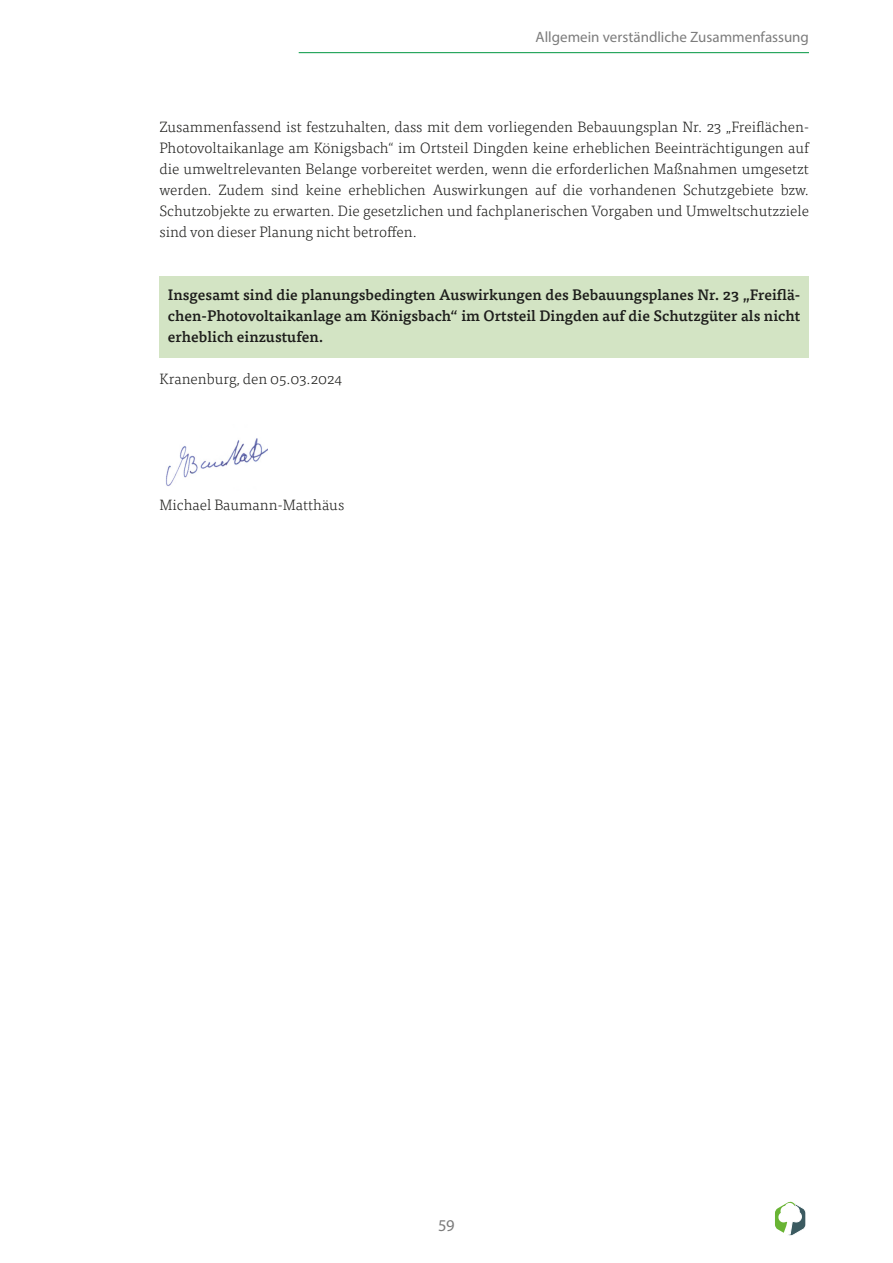
<style>
.page{position:relative;width:893px;height:1263px;background:#fff}
.page>*{position:absolute;margin:0;border:0;box-sizing:border-box;transform-origin:0 0}
.t1{font:16.5px "Myriad Pro";color:#7c7c7c}
.Fließtext{font:300 15px/21px "Tisa Pro";color:#1d1d1b;text-align:justify}
.Fließtext-Fazit{font:500 15px/21px "Tisa Pro";color:#1d1d1b;text-align:justify}
.Unterschrift{font:300 15px "Tisa Pro";color:#1d1d1b}
.t2{font:15px "Myriad Pro";color:#7c7c7c}
</style>
<div class="page">
<hr style="left:299px;top:52px;width:510px;height:1px;background:#009640">
<svg style="left:775px;top:1201px;width:31px;height:35px"></svg>
<div style="left:159px;top:277px;width:650px;height:81px;background:#d3e4c4"></div>
<img style="left:166px;top:438px;width:101px;height:48px">
<p class="t2" style="left:535px;top:28px;width:275px">Allgemein verständliche Zusammenfassung</p>
<p class="Fließtext" style="left:159px;top:116px;width:651px">Zusammenfassend ist festzuhalten, dass mit dem vorliegenden Bebauungsplan Nr. 23 „Freiflächen-Photovoltaikanlage am Königsbach“ im Ortsteil Dingden keine erheblichen Beeinträchtigungen auf die umweltrelevanten Belange vorbereitet werden, wenn die erforderlichen Maßnahmen umgesetzt werden. Zudem sind keine erheblichen Auswirkungen auf die vorhandenen Schutzgebiete bzw.<br>Schutzobjekte zu erwarten. Die gesetzlichen und fachplanerischen Vorgaben und Umweltschutzziele sind von dieser Planung nicht betroffen.</p>
<p class="Fließtext-Fazit" style="left:168px;top:283px;width:634px">Insgesamt sind die planungsbedingten Auswirkungen des Bebauungsplanes Nr. 23 „Freiflä&shy;chen-Photovoltaikanlage am Königsbach“ im Ortsteil Dingden auf die Schutzgüter als nicht erheblich einzustufen.</p>
<p class="Unterschrift" style="left:159px;top:368px;width:184px">Kranenburg, den 05.03.2024</p>
<p class="Unterschrift" style="left:159px;top:494px;width:186px">Michael Baumann-Matthäus</p>
<p class="t1" style="left:438px;top:1215px;width:18px">59</p>
</div>
